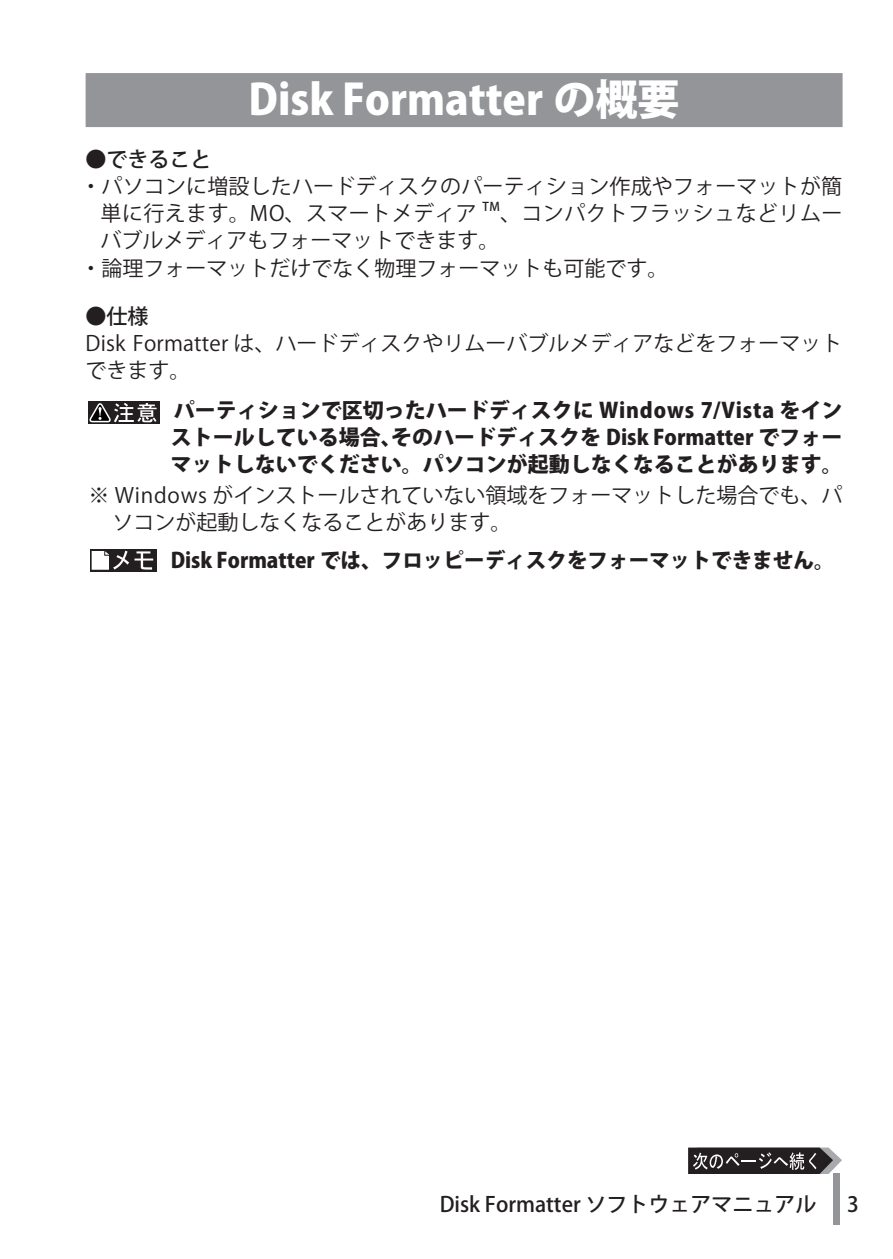
<style>
.page{position:relative;width:893px;height:1259px;background:#fff}
.page>*{position:absolute;margin:0;border:0;box-sizing:border-box;transform-origin:0 0}
._04_大ﾀｲﾄﾙ_A6{font:800 42px "Koz Go Std";color:#fff}
._04_大中ﾀｲﾄﾙﾘｰﾄﾞ_A6{font:21px/27.3px "Koz Go Std";color:#231f20}
._52_注意_A6{font:800 21px/27.3px "Koz Go Std";color:#231f20;text-align:justify}
._93_フッターR_A6{font:500 21px "Koz Go Std";color:#231f20}
._04_大中ﾀｲﾄﾙﾘｰﾄﾞ_A6-2{font:500 21px "Koz Go Std";color:#231f20}
._95_ノンブルR_A6{font:500 21px "Koz Go Std";color:#231f20}
</style>
<div class="page">
<div style="left:834px;top:1174px;width:6px;height:51px;background:#939598"></div>
<div style="left:86px;top:73px;width:757px;height:54px;background:#939598"></div>
<div style="left:88px;top:402px;width:72px;height:22px;background:#231f20"></div>
<svg style="left:90px;top:401px;width:67px;height:22px"></svg>
<svg style="left:90px;top:549px;width:66px;height:22px"></svg>
<svg style="left:135px;top:551px;width:18px;height:18px"></svg>
<svg style="left:92px;top:549px;width:37px;height:21px"></svg>
<svg style="left:688px;top:1147px;width:154px;height:27px;background:#4f4c4d"></svg>
<p class="_04_大ﾀｲﾄﾙ_A6" style="left:249px;top:72px;width:432px">Disk Formatter の概要</p>
<p class="_04_大中ﾀｲﾄﾙﾘｰﾄﾞ_A6-2" style="left:86px;top:146px;width:127px">●できること</p>
<p class="_04_大中ﾀｲﾄﾙﾘｰﾄﾞ_A6" style="left:101px;top:173px;width:743px;text-align:justify;text-indent:-20px">・パソコンに増設したハードディスクのパーティション作成やフォーマットが簡単に行えます。MO、スマートメディア <sup>TM</sup>、コンパクトフラッシュなどリムーバブルメディアもフォーマットできます。</p>
<p class="_04_大中ﾀｲﾄﾙﾘｰﾄﾞ_A6" style="left:80px;top:255px;width:589px">・論理フォーマットだけでなく物理フォーマットも可能です。</p>
<p class="_04_大中ﾀｲﾄﾙﾘｰﾄﾞ_A6-2" style="left:86px;top:303px;width:64px">●仕様</p>
<p class="_04_大中ﾀｲﾄﾙﾘｰﾄﾞ_A6" style="left:86px;top:331px;width:758px">Disk Formatter は、ハードディスクやリムーバブルメディアなどをフォーマットできます。</p>
<p class="_52_注意_A6" style="left:171px;top:398px;width:674px">パーティションで区切ったハードディスクに Windows 7/Vista をインストールしている場合、そのハードディスクを Disk Formatter でフォーマットしないでください。パソコンが起動しなくなることがあります。</p>
<p class="_04_大中ﾀｲﾄﾙﾘｰﾄﾞ_A6" style="left:113px;top:482px;width:731px;text-indent:-24px">※ Windows がインストールされていない領域をフォーマットした場合でも、パソコンが起動しなくなることがあります。</p>
<p class="_52_注意_A6" style="left:171px;top:548px;width:665px">Disk Formatter では、フロッピーディスクをフォーマットできません。</p>
<p class="_93_フッターR_A6" style="left:440px;top:1191px;width:378px">Disk Formatter ソフトウェアマニュアル</p>
<p class="_95_ノンブルR_A6" style="left:847px;top:1191px;width:13px">3</p>
</div>
